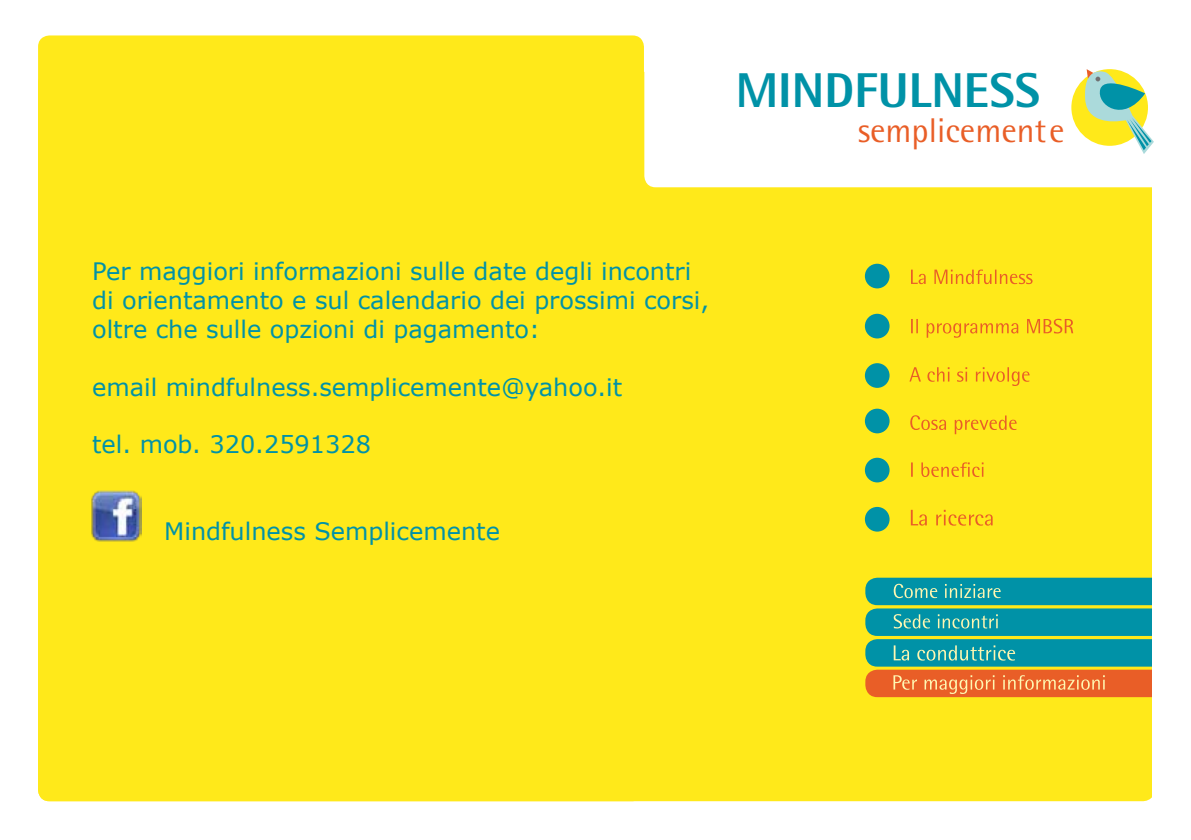
<style>
.page{position:relative;width:1191px;height:840px;background:#fff}
.page>*{position:absolute;margin:0;border:0;box-sizing:border-box;transform-origin:0 0}
.t1{font:800 48.8px "Rotis Semi Sans Std";color:#0092a7}
.t2{font:34.2px "Rotis Semi Sans Std";color:#e95e27}
.t3{font:24px/28.8px "Verdana";color:#0092a7}
</style>
<div class="page">
<div style="left:38px;top:72px;width:1116px;height:728px;background:#ffe91a;border-radius:11px"></div>
<div style="left:38px;top:35px;width:606px;height:765px;background:#ffe91a;border-radius:11px"></div>
<div style="left:644px;top:0;width:528px;height:187px;background:#fff;border-radius:11px"></div>
<div style="left:1071px;top:69px;width:77px;height:77px;background:#ffe91a;border-radius:50%"></div>
<svg style="left:1083px;top:69px;width:70px;height:85px"></svg>
<img style="left:91px;top:490px;width:51px;height:51px">
<div style="left:865px;top:669px;width:306px;height:27px;background:#e95e27;border-radius:12px"></div>
<div style="left:865px;top:608px;width:306px;height:27px;background:#0092a7;border-radius:12px"></div>
<div style="left:865px;top:638px;width:306px;height:28px;background:#0092a7;border-radius:12px"></div>
<svg style="left:893px;top:614px;width:104px;height:14px"></svg>
<div style="left:865px;top:577px;width:306px;height:28px;background:#0092a7;border-radius:12px"></div>
<svg style="left:893px;top:583px;width:107px;height:14px"></svg>
<div style="left:1152px;top:178px;width:39px;height:661px;background:#fff"></div>
<svg style="left:911px;top:462px;width:72px;height:14px"></svg>
<svg style="left:910px;top:415px;width:106px;height:19px"></svg>
<svg style="left:909px;top:367px;width:120px;height:19px"></svg>
<svg style="left:911px;top:318px;width:162px;height:19px"></svg>
<svg style="left:911px;top:269px;width:121px;height:15px"></svg>
<div style="left:865px;top:263px;width:24px;height:25px;background:#0092a7;border-radius:50%"></div>
<div style="left:865px;top:313px;width:24px;height:25px;background:#0092a7;border-radius:50%"></div>
<div style="left:865px;top:363px;width:24px;height:24px;background:#0092a7;border-radius:50%"></div>
<div style="left:865px;top:408px;width:24px;height:25px;background:#0092a7;border-radius:50%"></div>
<div style="left:865px;top:457px;width:24px;height:25px;background:#0092a7;border-radius:50%"></div>
<div style="left:865px;top:506px;width:24px;height:25px;background:#0092a7;border-radius:50%"></div>
<svg style="left:910px;top:509px;width:82px;height:16px"></svg>
<svg style="left:893px;top:675px;width:211px;height:18px"></svg>
<svg style="left:893px;top:645px;width:122px;height:15px"></svg>
<h1 class="t1" style="left:735px;top:60px;width:306px">MINDFULNESS</h1>
<h2 class="t2" style="left:858px;top:110px;width:208px">semplicemente</h2>
<p class="t3" style="left:92px;top:256px;width:618px">Per maggiori informazioni sulle date degli incontri di orientamento e sul calendario dei prossimi corsi, oltre che sulle opzioni di pagamento:</p>
<p class="t3" style="left:92px;top:371px;width:531px">email mindfulness.semplicemente@yahoo.it</p>
<p class="t3" style="left:92px;top:429px;width:280px">tel. mob. 320.2591328</p>
<p class="t3" style="left:164px;top:515px;width:337px">Mindfulness Semplicemente</p>
</div>
